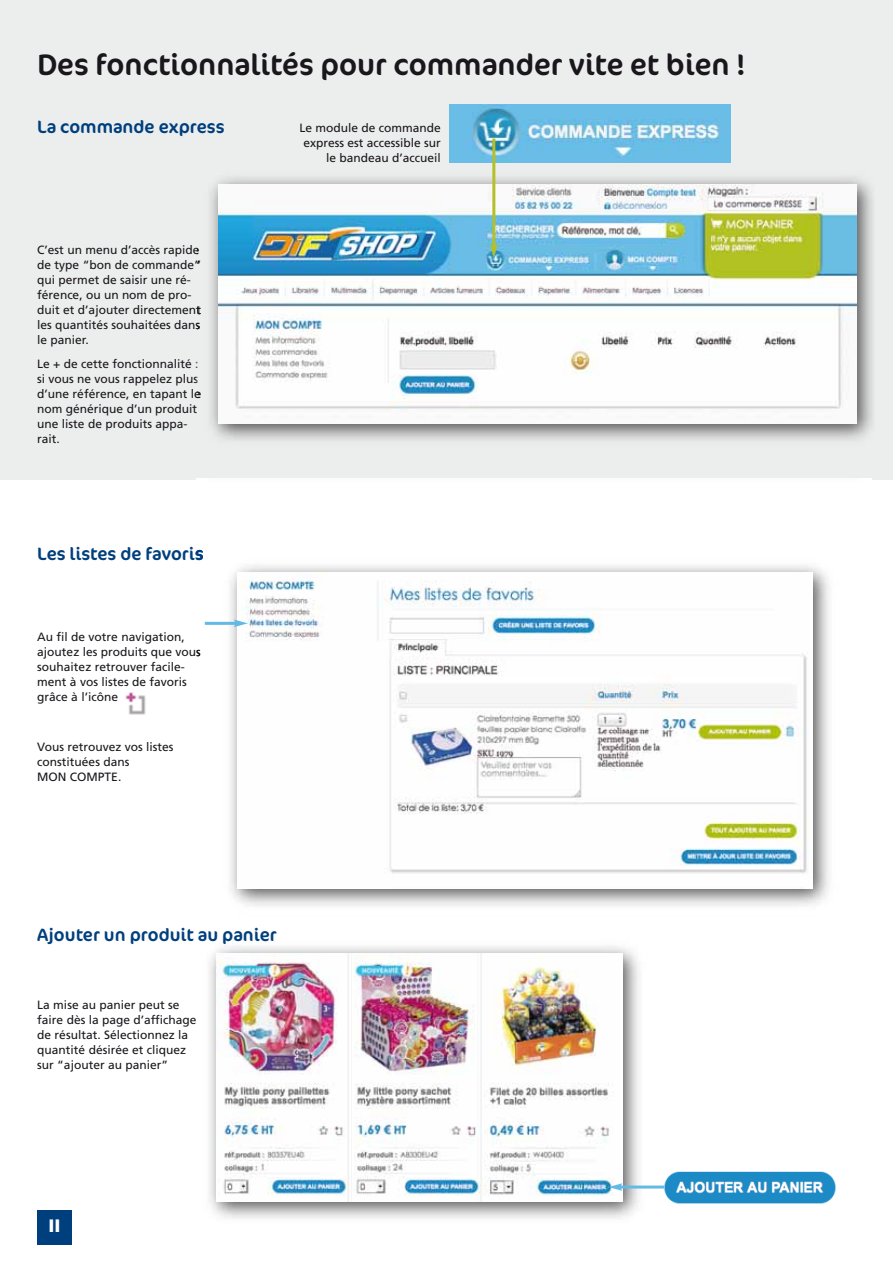
<style>
.page{position:relative;width:893px;height:1263px;background:#fff}
.page>*{position:absolute;margin:0;border:0;box-sizing:border-box;transform-origin:0 0}
.t1{font:30px "Cocon";color:#1a171c}
.t2{font:18px "Cocon";color:#003f7d}
.t3{font:900 18px "Frutiger";color:#fff}
.t4{font:12px/15px "Frutiger";color:#1a171c}
</style>
<div class="page">
<div style="left:0;top:0;width:893px;height:479px;background:#eceded"></div>
<img style="left:209px;top:946px;width:436px;height:273px">
<img style="left:216px;top:953px;width:407px;height:248px">
<img style="left:645px;top:1171px;width:191px;height:33px">
<img style="left:220px;top:565px;width:610px;height:341px">
<img style="left:238px;top:573px;width:574px;height:316px">
<svg style="left:197px;top:306px;width:3px;height:8px"></svg>
<svg style="left:197px;top:391px;width:3px;height:7px"></svg>
<svg style="left:197px;top:550px;width:6px;height:10px"></svg>
<svg style="left:197px;top:650px;width:3px;height:6px"></svg>
<hr style="left:205px;top:622px;width:32px;height:3px;background:#64b9e4">
<svg style="left:234px;top:620px;width:14px;height:7px"></svg>
<hr style="left:620px;top:1185px;width:44px;height:3px;background:#64b9e4">
<svg style="left:608px;top:1183px;width:14px;height:8px"></svg>
<img style="left:125px;top:692px;width:21px;height:23px">
<img style="left:449px;top:104px;width:281px;height:59px">
<img style="left:200px;top:166px;width:673px;height:274px">
<img style="left:218px;top:185px;width:638px;height:238px">
<hr style="left:492px;top:139px;width:3px;height:108px;background:#b4c028">
<svg style="left:490px;top:244px;width:8px;height:14px"></svg>
<div style="left:37px;top:1210px;width:34px;height:34px;background:#003f7d"></div>
<h1 class="t1" style="left:37px;top:47px;width:710px">Des fonctionnalités pour commander vite et bien !</h1>
<h2 class="t2" style="left:37px;top:117px;width:189px">La commande express</h2>
<p class="t4" style="left:37px;top:243px;width:165px">C’est un menu d’accès rapide de type “bon de commande” qui permet de saisir une ré&shy;férence, ou un nom de pro&shy;duit et d’ajouter directement les quantités souhaitées dans le panier.</p>
<p class="t4" style="left:37px;top:356px;width:165px">Le + de cette fonctionnalité : si vous ne vous rappelez plus d’une référence, en tapant le nom générique d’un produit une liste de produits appa&shy;rait.</p>
<h2 class="t2" style="left:37px;top:543px;width:168px">Les listes de favoris</h2>
<p class="t4" style="left:37px;top:630px;width:165px">Au fil de votre navigation, ajoutez les produits que vous souhaitez retrouver facile&shy;ment à vos listes de favoris grâce à l’icône</p>
<p class="t4" style="left:37px;top:740px;width:138px">Vous retrouvez vos listes constituées dans<br>MON COMPTE.</p>
<p class="t4" style="left:299px;top:120px;width:143px;text-align:right">Le module de commande express est accessible sur le bandeau d’accueil</p>
<h2 class="t2" style="left:37px;top:924px;width:241px">Ajouter un produit au panier</h2>
<p class="t4" style="left:37px;top:998px;width:161px">La mise au panier peut se faire dès la page d’affichage de résultat. Sélectionnez la quantité désirée et cliquez sur “ajouter au panier”</p>
<h2 class="t3" style="left:48px;top:1215px;width:14px">II</h2>
</div>
